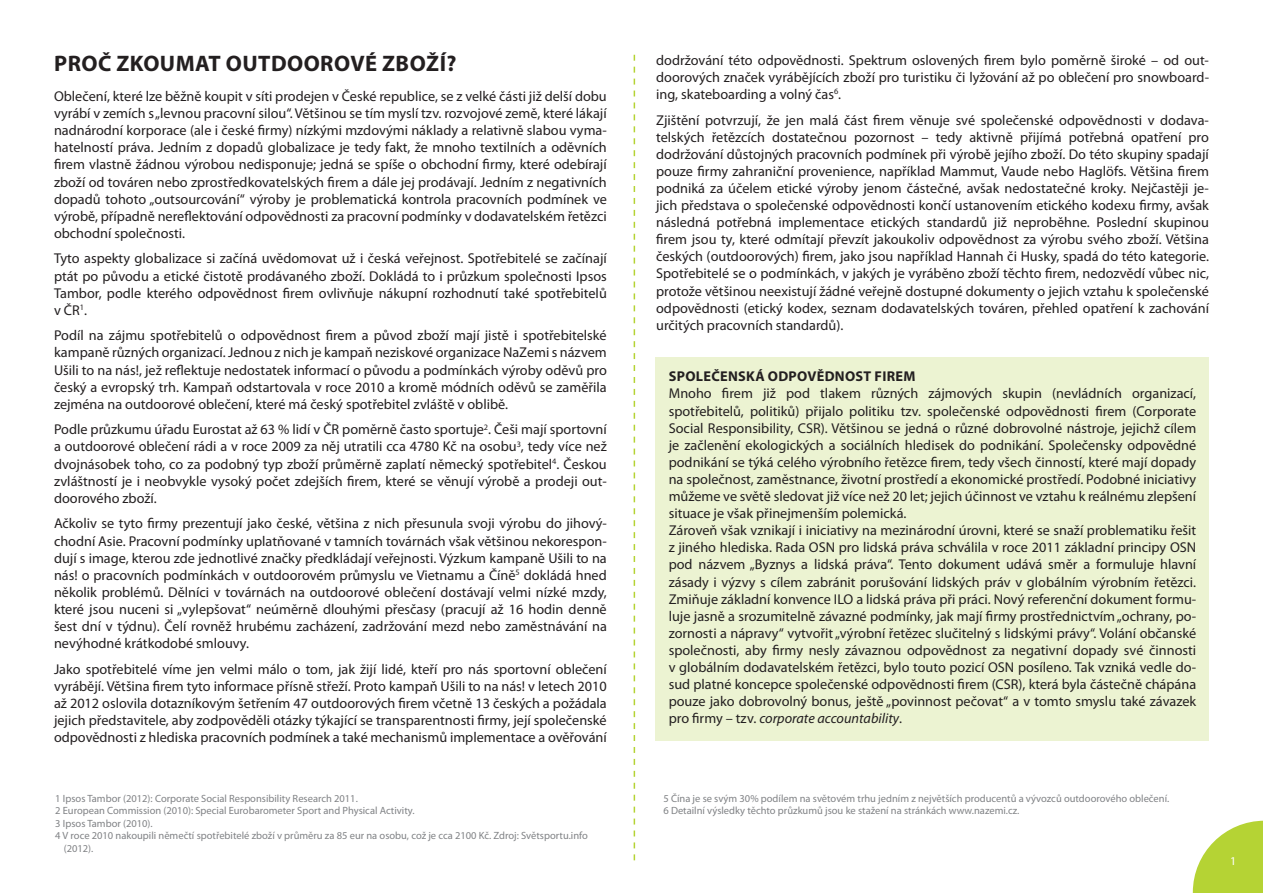
<style>
.page{position:relative;width:1263px;height:893px;background:#fff}
.page>*{position:absolute;margin:0;border:0;box-sizing:border-box;transform-origin:0 0}
.t1{font:700 22.5px "Myriad Pro";letter-spacing:.02em;color:#231f20}
.t2{font:14.25px/17.1px "Myriad Pro";color:#231f20;text-align:justify}
.t3{font:700 14.25px "Myriad Pro";letter-spacing:.02em;color:#231f20}
.t4{font:12px "Myriad Pro";color:#fff}
.t5{font:10.5px/12.6px "Myriad Pro";color:#808285}
.s1{font-style:italic}
</style>
<div class="page">
<svg style="left:1193px;top:821px;width:70px;height:72px"></svg>
<div style="left:656px;top:358px;width:553px;height:383px;background:#ecf3d2"></div>
<svg style="left:634px;top:55px;width:1px;height:805px"></svg>
<h1 class="t1" style="left:54px;top:49px;width:404px">PROČ ZKOUMAT OUTDOOROVÉ ZBOŽÍ?</h1>
<p class="t2" style="left:54px;top:87px;width:554px">Oblečení, které lze běžně koupit v síti prodejen v České republice, se z velké části již delší dobu vyrábí v zemích s „levnou pracovní silou“. Většinou se tím myslí tzv. rozvojové země, které lákají nadnárodní korporace (ale i české firmy) nízkými mzdovými náklady a relativně slabou vyma&shy;hatelností práva. Jedním z dopadů globalizace je tedy fakt, že mnoho textilních a oděvních firem vlastně žádnou výrobou nedisponuje; jedná se spíše o obchodní firmy, které odebírají zboží od továren nebo zprostředkovatelských firem a dále jej prodávají. Jedním z negativních dopadů tohoto „outsourcování“ výroby je problematická kontrola pracovních podmínek ve výrobě, případně nereflektování odpovědnosti za pracovní podmínky v dodavatelském řetězci obchodní společnosti.</p>
<p class="t2" style="left:54px;top:250px;width:554px">Tyto aspekty globalizace si začíná uvědomovat už i česká veřejnost. Spotřebitelé se začínají ptát po původu a etické čistotě prodávaného zboží. Dokládá to i průzkum společnosti Ipsos Tambor, podle kterého odpovědnost firem ovlivňuje nákupní rozhodnutí také spotřebitelů v ČR<sup>1</sup>.</p>
<p class="t2" style="left:54px;top:327px;width:554px">Podíl na zájmu spotřebitelů o odpovědnost firem a původ zboží mají jistě i spotřebitelské kampaně různých organizací. Jednou z nich je kampaň neziskové organizace NaZemi s názvem Ušili to na nás!, jež reflektuje nedostatek informací o původu a podmínkách výroby oděvů pro český a evropský trh. Kampaň odstartovala v roce 2010 a kromě módních oděvů se zaměřila zejména na outdoorové oblečení, které má český spotřebitel zvláště v oblibě.</p>
<p class="t2" style="left:54px;top:421px;width:554px">Podle průzkumu úřadu Eurostat až 63 % lidí v ČR poměrně často sportuje<sup>2</sup>. Češi mají sportovní a outdoorové oblečení rádi a v roce 2009 za něj utratili cca 4780 Kč na osobu<sup>3</sup>, tedy více než dvojnásobek toho, co za podobný typ zboží průměrně zaplatí německý spotřebitel<sup>4</sup>. Českou zvláštností je i neobvykle vysoký počet zdejších firem, které se věnují výrobě a prodeji out&shy;doorového zboží.</p>
<p class="t2" style="left:54px;top:515px;width:554px">Ačkoliv se tyto firmy prezentují jako české, většina z nich přesunula svoji výrobu do jihový&shy;chodní Asie. Pracovní podmínky uplatňované v tamních továrnách však většinou nekorespon&shy;dují s image, kterou zde jednotlivé značky předkládají veřejnosti. Výzkum kampaně Ušili to na nás! o pracovních podmínkách v outdoorovém průmyslu ve Vietnamu a Číně<sup>5</sup> dokládá hned několik problémů. Dělníci v továrnách na outdoorové oblečení dostávají velmi nízké mzdy, které jsou nuceni si „vylepšovat“ neúměrně dlouhými přesčasy (pracují až 16 hodin denně šest dní v týdnu). Čelí rovněž hrubému zacházení, zadržování mezd nebo zaměstnávání na nevýhodné krátkodobé smlouvy.</p>
<p class="t2" style="left:54px;top:660px;width:554px">Jako spotřebitelé víme jen velmi málo o tom, jak žijí lidé, kteří pro nás sportovní oblečení vyrábějí. Většina firem tyto informace přísně střeží. Proto kampaň Ušili to na nás! v letech 2010 až 2012 oslovila dotazníkovým šetřením 47 outdoorových firem včetně 13 českých a požádala jejich představitele, aby zodpověděli otázky týkající se transparentnosti firmy, její společenské odpovědnosti z hlediska pracovních podmínek a také mechanismů implementace a ověřování</p>
<p class="t5" style="left:55px;top:792px;width:304px">1 Ipsos Tambor (2012): Corporate Social Responsibility Research 2011.</p>
<p class="t5" style="left:55px;top:804px;width:361px">2 European Commission (2010): Special Eurobarometer Sport and Physical Activity.</p>
<p class="t5" style="left:55px;top:817px;width:99px">3 Ipsos Tambor (2010).</p>
<p class="t5" style="left:55px;top:829px;width:534px">4 V roce 2010 nakoupili němečtí spotřebitelé zboží v průměru za 85 eur na osobu, což je cca 2100 Kč. Zdroj: Světsportu.info</p>
<p class="t5" style="left:64px;top:842px;width:31px">(2012).</p>
<p class="t2" style="left:656px;top:51px;width:554px">dodržování této odpovědnosti. Spektrum oslovených firem bylo poměrně široké – od out&shy;doorových značek vyrábějících zboží pro turistiku či lyžování až po oblečení pro snowboard&shy;ing, skateboarding a volný čas<sup>6</sup>.</p>
<p class="t2" style="left:656px;top:111px;width:554px">Zjištění potvrzují, že jen malá část firem věnuje své společenské odpovědnosti v dodava&shy;telských řetězcích dostatečnou pozornost – tedy aktivně přijímá potřebná opatření pro dodržování důstojných pracovních podmínek při výrobě jejího zboží. Do této skupiny spadají pouze firmy zahraniční provenience, například Mammut, Vaude nebo Haglöfs. Většina firem podniká za účelem etické výroby jenom částečné, avšak nedostatečné kroky. Nejčastěji je&shy;jich představa o společenské odpovědnosti končí ustanovením etického kodexu firmy, avšak následná potřebná implementace etických standardů již neproběhne. Poslední skupinou firem jsou ty, které odmítají převzít jakoukoliv odpovědnost za výrobu svého zboží. Většina českých (outdoorových) firem, jako jsou například Hannah či Husky, spadá do této kategorie.<br>Spotřebitelé se o podmínkách, v jakých je vyráběno zboží těchto firem, nedozvědí vůbec nic, protože většinou neexistují žádné veřejně dostupné dokumenty o jejich vztahu k společenské odpovědnosti (etický kodex, seznam dodavatelských továren, přehled opatření k zachování určitých pracovních standardů).</p>
<p class="t3" style="left:669px;top:367px;width:248px">SPOLEČENSKÁ ODPOVĚDNOST FIREM</p>
<p class="t2" style="left:669px;top:385px;width:529px;text-align:left">Mnoho firem již pod tlakem různých zájmových skupin (nevládních organizací, spotřebitelů, politiků) přijalo politiku tzv. společenské odpovědnosti firem (Corporate Social Responsibility, CSR). Většinou se jedná o různé dobrovolné nástroje, jejichž cílem je začlenění ekologických a sociálních hledisek do podnikání. Společensky odpovědné podnikání se týká celého výrobního řetězce firem, tedy všech činností, které mají dopady na společnost, zaměstnance, životní prostředí a ekonomické prostředí. Podobné iniciativy můžeme ve světě sledovat již více než 20 let; jejich účinnost ve vztahu k reálnému zlepšení situace je však přinejmenším polemická.<br>Zároveň však vznikají i iniciativy na mezinárodní úrovni, které se snaží problematiku řešit z jiného hlediska. Rada OSN pro lidská práva schválila v roce 2011 základní principy OSN pod názvem „Byznys a lidská práva“. Tento dokument udává směr a formuluje hlavní zásady i výzvy s cílem zabránit porušování lidských práv v globálním výrobním řetězci.<br>Zmiňuje základní konvence ILO a lidská práva při práci. Nový referenční dokument formu&shy;luje jasně a srozumitelně závazné podmínky, jak mají firmy prostřednictvím „ochrany, po&shy;zornosti a nápravy“ vytvořit „výrobní řetězec slučitelný s lidskými právy“. Volání občanské společnosti, aby firmy nesly závaznou odpovědnost za negativní dopady své činnosti v globálním dodavatelském řetězci, bylo touto pozicí OSN posíleno. Tak vzniká vedle do&shy;sud platné koncepce společenské odpovědnosti firem (CSR), která byla částečně chápána pouze jako dobrovolný bonus, ještě „povinnost pečovat“ a v tomto smyslu také závazek pro firmy – tzv. <span class="s1">corporate accountability</span>.</p>
<p class="t5" style="left:663px;top:792px;width:507px">5 Čína je se svým 30% podílem na světovém trhu jedním z největších producentů a vývozců outdoorového oblečení.<br>6 Detailní výsledky těchto průzkumů jsou ke stažení na stránkách www.nazemi.cz.</p>
<p class="t4" style="left:1230px;top:854px;width:8px">1</p>
</div>
